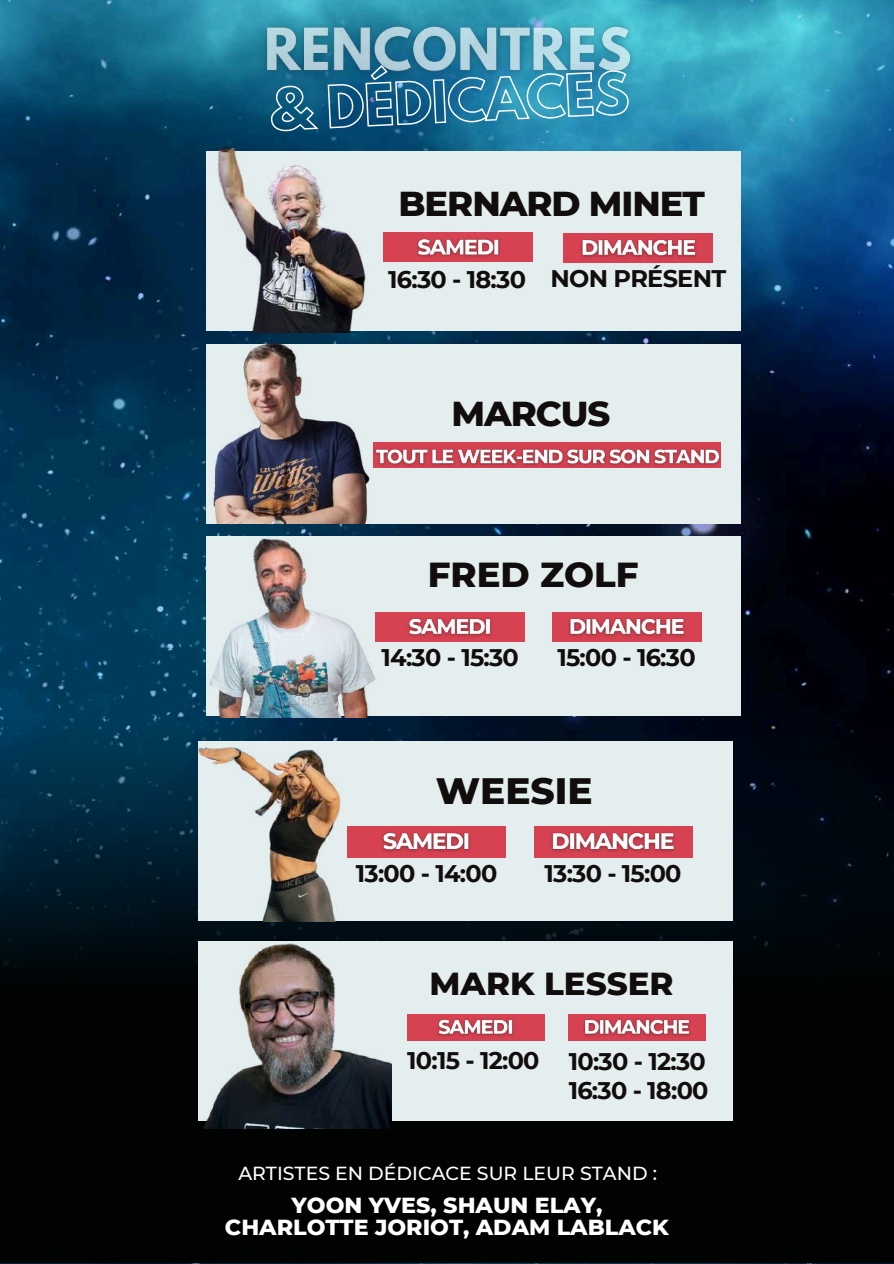
<style>
.page{position:relative;width:894px;height:1264px;background:#fff}
.page>*{position:absolute;margin:0;border:0;box-sizing:border-box;transform-origin:0 0}
.t1{font:800 37.5px "Montserrat";color:#110d0c}
.t2{font:800 35.4px "Montserrat";color:#110d0c}
.t3{font:800 35.25px "Montserrat";letter-spacing:-.03em;color:#110d0c}
.t4{font:800 32.55px "Montserrat";color:#110d0c}
.t5{font:700 24px "Montserrat";letter-spacing:-.03em;color:#110d0c}
.t6{font:800 22.2px/22px "Montserrat";color:#fff;text-align:center}
.t7{font:500 18.9px "Montserrat";color:#fff}
</style>
<div class="page">
<img style="left:0;top:0;width:893px;height:1263px">
<svg style="left:0;top:715px;width:893px;height:547px;fill:#010302"></svg>
<div style="left:206px;top:151px;width:534px;height:180px;background:#e4eeee"></div>
<div style="left:206px;top:344px;width:534px;height:179px;background:#e4eeee"></div>
<div style="left:373px;top:442px;width:347px;height:26px;background:#d64251"></div>
<div style="left:206px;top:536px;width:534px;height:180px;background:#e4eeee"></div>
<div style="left:551px;top:612px;width:150px;height:29px;background:#d64251"></div>
<div style="left:375px;top:612px;width:150px;height:29px;background:#d64251"></div>
<div style="left:198px;top:941px;width:534px;height:179px;background:#e4eeee"></div>
<div style="left:568px;top:1013px;width:137px;height:27px;background:#d64251"></div>
<div style="left:407px;top:1013px;width:137px;height:27px;background:#d64251"></div>
<div style="left:198px;top:741px;width:534px;height:179px;background:#e4eeee"></div>
<div style="left:563px;top:233px;width:149px;height:29px;background:#d64251"></div>
<div style="left:383px;top:233px;width:149px;height:29px;background:#d64251"></div>
<div style="left:533px;top:826px;width:159px;height:31px;background:#d64251"></div>
<div style="left:347px;top:826px;width:158px;height:31px;background:#d64251"></div>
<img style="left:198px;top:938px;width:194px;height:190px">
<img style="left:198px;top:523px;width:239px;height:191px">
<img style="left:136px;top:714px;width:308px;height:207px">
<img style="left:551px;top:832px;width:124px;height:20px">
<img style="left:376px;top:827px;width:94px;height:30px">
<img style="left:579px;top:1018px;width:116px;height:23px">
<img style="left:432px;top:1019px;width:86px;height:22px">
<img style="left:564px;top:616px;width:126px;height:26px">
<img style="left:402px;top:613px;width:94px;height:29px">
<img style="left:375px;top:444px;width:346px;height:24px">
<img style="left:187px;top:148px;width:214px;height:185px">
<img style="left:179px;top:340px;width:194px;height:183px">
<img style="left:254px;top:16px;width:387px;height:73px">
<svg style="left:267px;top:52px;width:363px;height:81px"></svg>
<img style="left:580px;top:239px;width:117px;height:19px">
<img style="left:416px;top:239px;width:84px;height:18px">
<h3 class="t3" style="left:398px;top:182px;width:308px">BERNARD MINET</h3>
<p class="t5" style="left:388px;top:265px;width:339px">16:30 - 18:30 NON PRÉSENT</p>
<h3 class="t3" style="left:451px;top:391px;width:160px">MARCUS</h3>
<h2 class="t2" style="left:427px;top:552px;width:212px">FRED ZOLF</h2>
<p class="t5" style="left:381px;top:643px;width:139px">14:30 - 15:30</p>
<p class="t5" style="left:557px;top:643px;width:140px">15:00 - 16:30</p>
<h1 class="t1" style="left:435px;top:767px;width:158px">WEESIE</h1>
<p class="t5" style="left:356px;top:859px;width:143px">13:00 - 14:00</p>
<p class="t5" style="left:544px;top:859px;width:138px">13:30 - 15:00</p>
<h3 class="t4" style="left:429px;top:963px;width:245px">MARK LESSER</h3>
<p class="t5" style="left:407px;top:1046px;width:300px">10:15 - 12:00 10:30 - 12:30</p>
<p class="t5" style="left:568px;top:1075px;width:141px">16:30 - 18:00</p>
<p class="t7" style="left:238px;top:1161px;width:420px">ARTISTES EN DÉDICACE SUR LEUR STAND :</p>
<p class="t6" style="left:225px;top:1193px;width:445px">YOON YVES, SHAUN ELAY,<br>CHARLOTTE JORIOT, ADAM LABLACK</p>
</div>
